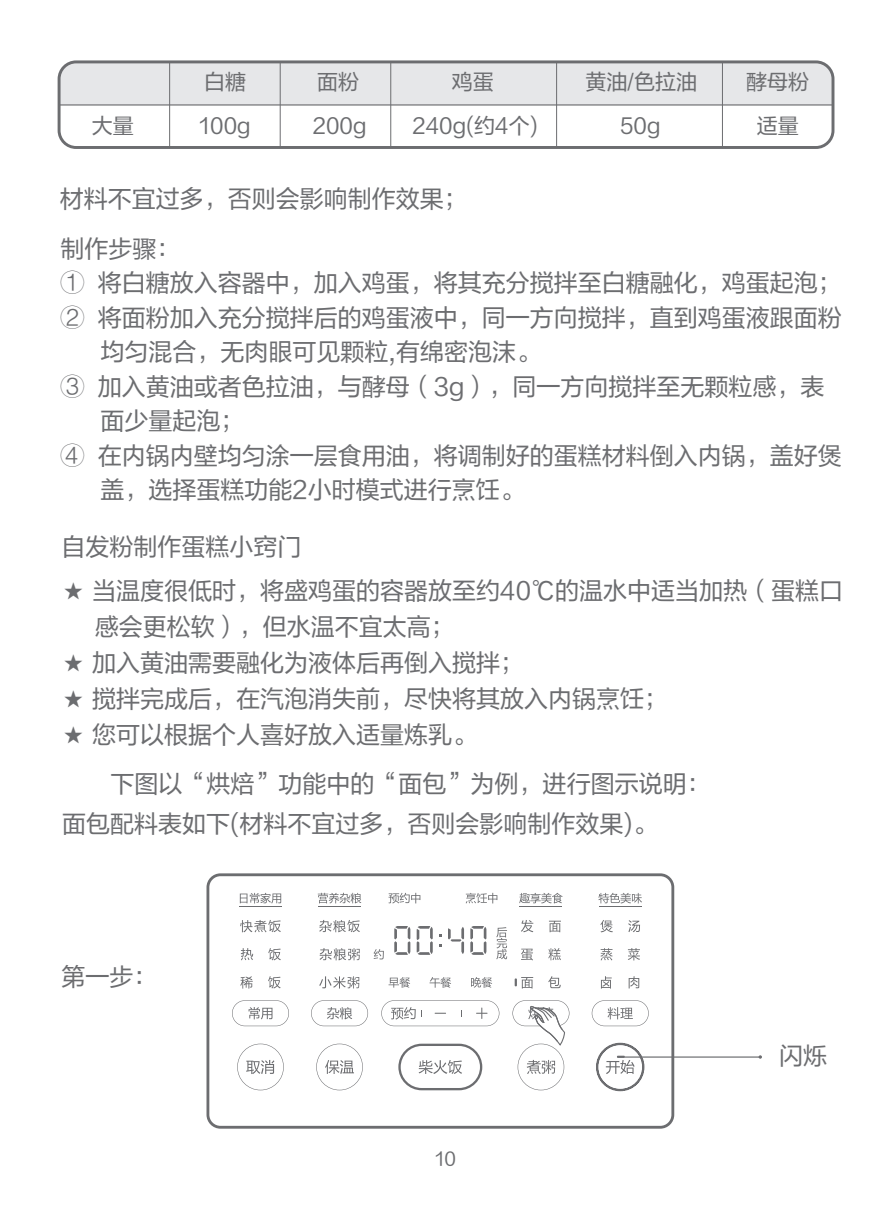
<style>
.page{position:relative;width:893px;height:1208px;background:#fff}
.page>*{position:absolute;margin:0;border:0;box-sizing:border-box;transform-origin:0 0}
.t1{font:24px/36px "FZLTHJW GB1 0";color:#6c6d70}
.t2{font:21px "FZLTHJW GB1 0";color:#6c6d70}
.t3{font:18px "FZLTHJW GB1 0";color:#6c6d70}
</style>
<div class="page">
<div style="left:206px;top:873px;width:468px;height:255px;border:3px solid #6c6d70;border-radius:13px"></div>
<hr style="left:239px;top:906px;width:43px;height:1px;background:#6c6d70">
<hr style="left:318px;top:906px;width:43px;height:1px;background:#6c6d70">
<hr style="left:520px;top:906px;width:42px;height:1px;background:#6c6d70">
<hr style="left:599px;top:906px;width:42px;height:1px;background:#6c6d70">
<svg style="left:240px;top:976px;width:13px;height:12px"></svg>
<svg style="left:268px;top:976px;width:13px;height:12px"></svg>
<svg style="left:430px;top:977px;width:21px;height:10px"></svg>
<svg style="left:471px;top:977px;width:21px;height:10px"></svg>
<svg style="left:389px;top:977px;width:21px;height:10px"></svg>
<svg style="left:232px;top:1000px;width:57px;height:26px"></svg>
<svg style="left:311px;top:1000px;width:57px;height:26px"></svg>
<svg style="left:592px;top:1000px;width:57px;height:26px"></svg>
<svg style="left:600px;top:920px;width:13px;height:12px"></svg>
<svg style="left:628px;top:920px;width:12px;height:12px"></svg>
<svg style="left:600px;top:948px;width:13px;height:12px"></svg>
<svg style="left:628px;top:948px;width:12px;height:12px"></svg>
<svg style="left:601px;top:976px;width:11px;height:12px"></svg>
<svg style="left:629px;top:976px;width:10px;height:12px"></svg>
<svg style="left:240px;top:920px;width:41px;height:12px"></svg>
<svg style="left:241px;top:948px;width:12px;height:12px"></svg>
<svg style="left:268px;top:948px;width:13px;height:12px"></svg>
<svg style="left:320px;top:948px;width:40px;height:12px"></svg>
<svg style="left:319px;top:976px;width:40px;height:12px"></svg>
<svg style="left:521px;top:920px;width:12px;height:12px"></svg>
<svg style="left:549px;top:920px;width:12px;height:12px"></svg>
<svg style="left:521px;top:948px;width:12px;height:12px"></svg>
<svg style="left:548px;top:948px;width:13px;height:12px"></svg>
<svg style="left:548px;top:976px;width:13px;height:12px"></svg>
<svg style="left:381px;top:1000px;width:118px;height:26px"></svg>
<svg style="left:318px;top:892px;width:43px;height:11px"></svg>
<svg style="left:598px;top:893px;width:44px;height:10px"></svg>
<svg style="left:319px;top:920px;width:41px;height:12px"></svg>
<svg style="left:515px;top:977px;width:18px;height:11px"></svg>
<svg style="left:466px;top:892px;width:31px;height:11px"></svg>
<svg style="left:389px;top:892px;width:31px;height:11px"></svg>
<svg style="left:496px;top:927px;width:11px;height:32px"></svg>
<svg style="left:374px;top:949px;width:10px;height:10px"></svg>
<svg style="left:240px;top:892px;width:41px;height:11px"></svg>
<svg style="left:237px;top:1043px;width:47px;height:47px"></svg>
<svg style="left:398px;top:1043px;width:84px;height:47px"></svg>
<svg style="left:316px;top:1043px;width:47px;height:47px"></svg>
<hr style="left:624px;top:1056px;width:136px;height:1px;background:#6c6d70">
<svg style="left:470px;top:926px;width:16px;height:29px"></svg>
<svg style="left:394px;top:926px;width:16px;height:29px"></svg>
<svg style="left:417px;top:926px;width:16px;height:29px"></svg>
<svg style="left:448px;top:927px;width:16px;height:27px"></svg>
<svg style="left:512px;top:1000px;width:57px;height:90px"></svg>
<svg style="left:519px;top:892px;width:44px;height:11px"></svg>
<svg style="left:596px;top:1042px;width:49px;height:50px"></svg>
<div style="left:58px;top:64px;width:772px;height:40px;background:#e6e7e9"></div>
<div style="left:58px;top:60px;width:776px;height:89px;border:3px solid #6c6d70;border-radius:17px"></div>
<hr style="left:58px;top:104px;width:774px;height:2px;background:#6c6d70">
<hr style="left:169px;top:61px;width:1px;height:86px;background:#6c6d70">
<hr style="left:280px;top:61px;width:1px;height:86px;background:#6c6d70">
<hr style="left:390px;top:61px;width:1px;height:86px;background:#6c6d70">
<hr style="left:556px;top:61px;width:1px;height:86px;background:#6c6d70">
<hr style="left:722px;top:61px;width:1px;height:86px;background:#6c6d70">
<p class="t2" style="left:204px;top:71px;width:43px">白糖</p>
<p class="t2" style="left:317px;top:71px;width:43px">面粉</p>
<p class="t2" style="left:452px;top:71px;width:43px">鸡蛋</p>
<p class="t2" style="left:586px;top:71px;width:113px">黄油/色拉油</p>
<p class="t2" style="left:746px;top:71px;width:64px">酵母粉</p>
<p class="t2" style="left:92px;top:114px;width:43px">大量</p>
<p class="t2" style="left:200px;top:114px;width:53px">100g</p>
<p class="t2" style="left:313px;top:114px;width:55px">200g</p>
<p class="t2" style="left:413px;top:114px;width:127px">240g(约4个)</p>
<p class="t2" style="left:620px;top:114px;width:42px">50g</p>
<p class="t2" style="left:757px;top:114px;width:43px">适量</p>
<p class="t1" style="left:60px;top:181px;width:409px">材料不宜过多，否则会影响制作效果；</p>
<p class="t1" style="left:61px;top:231px;width:122px">制作步骤：</p>
<p class="t1" style="left:61px;top:266px;width:783px">① 将白糖放入容器中，加入鸡蛋，将其充分搅拌至白糖融化，鸡蛋起泡；</p>
<p class="t1" style="left:61px;top:300px;width:783px">② 将面粉加入充分搅拌后的鸡蛋液中，同一方向搅拌，直到鸡蛋液跟面粉</p>
<p class="t1" style="left:101px;top:335px;width:441px">均匀混合，无肉眼可见颗粒,有绵密泡沫。</p>
<p class="t1" style="left:61px;top:369px;width:765px">③ 加入黄油或者色拉油，与酵母（3g），同一方向搅拌至无颗粒感，表</p>
<p class="t1" style="left:101px;top:404px;width:146px">面少量起泡；</p>
<p class="t1" style="left:61px;top:438px;width:783px">④ 在内锅内壁均匀涂一层食用油，将调制好的蛋糕材料倒入内锅，盖好煲</p>
<p class="t1" style="left:101px;top:473px;width:425px">盖，选择蛋糕功能2小时模式进行烹饪。</p>
<p class="t1" style="left:62px;top:529px;width:241px">自发粉制作蛋糕小窍门</p>
<p class="t1" style="left:95px;top:573px;width:750px;text-indent:-33px">★ 当温度很低时，将盛鸡蛋的容器放至约40℃的温水中适当加热（蛋糕口感会更松软），但水温不宜太高；</p>
<p class="t1" style="left:62px;top:645px;width:464px">★ 加入黄油需要融化为液体后再倒入搅拌；</p>
<p class="t1" style="left:62px;top:681px;width:608px">★ 搅拌完成后，在汽泡消失前，尽快将其放入内锅烹饪；</p>
<p class="t1" style="left:111px;top:710px;width:602px;line-height:49.2px;text-indent:-49px">★ 您可以根据个人喜好放入适量炼乳。<br>下图以“烘焙”功能中的“面包”为例，进行图示说明：</p>
<p class="t1" style="left:62px;top:806px;width:596px">面包配料表如下(材料不宜过多，否则会影响制作效果)。</p>
<p class="t1" style="left:62px;top:959px;width:98px">第一步：</p>
<p class="t3" style="left:436px;top:1148px;width:22px">10</p>
<p class="t1" style="left:779px;top:1038px;width:49px">闪烁</p>
</div>
